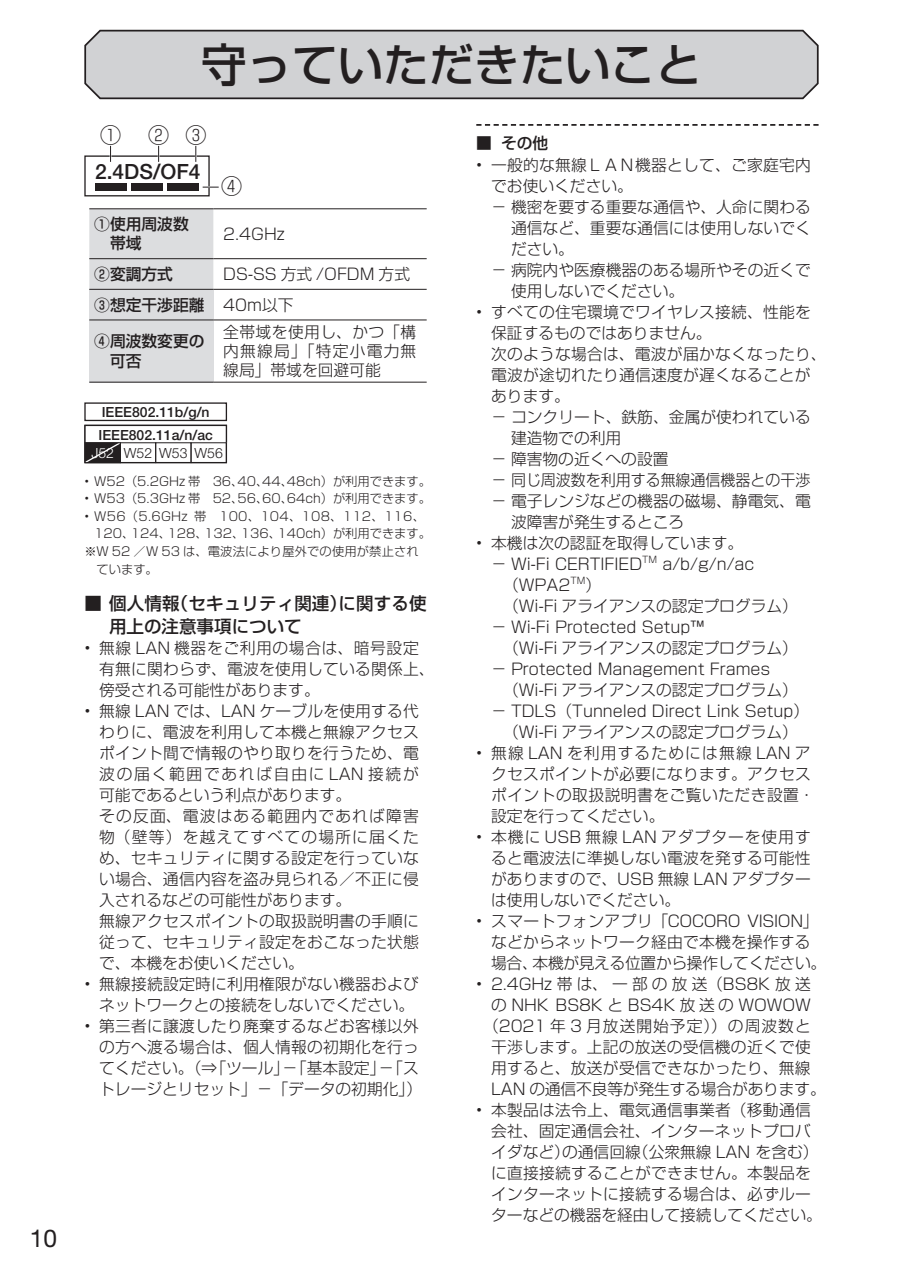
<style>
.page{position:relative;width:903px;height:1275px;background:#fff}
.page>*{position:absolute;margin:0;border:0;box-sizing:border-box;transform-origin:0 0}
.t1{font:500 45.5px "Shin Go Pro";color:#231f20}
.t2{font:24.5px "Helvetica Neue LT Pro";color:#231f20}
.t3{font:500 21px "Helvetica Neue LT Pro";color:#231f20}
.t4{font:300 21px "Shin Go Pro";color:#231f20}
.t5{font:500 17.5px/22.8px "Shin Go Pro";letter-spacing:.01em;color:#231f20}
.t6{font:300 15.75px/21px "Shin Go Pro";color:#231f20}
.t7{font:500 15.75px/19.2px "Shin Go Pro";color:#231f20}
.t8{font:300 15.75px "Shin Go Pro";letter-spacing:.125em;color:#231f20}
.t9{font:300 15.75px "Shin Go Pro";letter-spacing:.065em;color:#231f20}
.t10{font:300 15.75px "Shin Go Pro";letter-spacing:.02em;color:#231f20}
.t11{font:500 14px/23.1px "Helvetica Neue LT Std";color:#231f20}
.t12{font:300 14px "Helvetica Neue LT Std";color:#231f20}
.t13{font:300 12.25px "Shin Go Pro";color:#231f20}
.t14{font:300 12.25px "Shin Go Pro";letter-spacing:.02em;color:#231f20}
.t15{font:300 9.1px "Shin Go Pro";color:#231f20}
.s1{font-weight:500}
.s2{color:#fff}
</style>
<div class="page">
<svg style="left:84px;top:29px;width:735px;height:71px;background:#c9cacb"></svg>
<div style="left:84px;top:155px;width:126px;height:41px;border:1px solid #231f20"></div>
<div style="left:95px;top:183px;width:31px;height:8px;background:#231f20"></div>
<div style="left:131px;top:183px;width:32px;height:8px;background:#231f20"></div>
<div style="left:168px;top:183px;width:31px;height:8px;background:#231f20"></div>
<svg style="left:110px;top:146px;width:1px;height:16px"></svg>
<svg style="left:158px;top:146px;width:1px;height:16px"></svg>
<svg style="left:195px;top:146px;width:2px;height:16px"></svg>
<svg style="left:203px;top:186px;width:16px;height:2px"></svg>
<div style="left:89px;top:209px;width:124px;height:80px;background:#dcdddf"></div>
<div style="left:89px;top:289px;width:124px;height:31px;background:#dcdddf"></div>
<div style="left:89px;top:320px;width:124px;height:62px;background:#dcdddf"></div>
<hr style="left:89px;top:208px;width:124px;height:1px;background:#231f20">
<hr style="left:89px;top:258px;width:124px;height:1px;background:#231f20">
<hr style="left:89px;top:289px;width:124px;height:1px;background:#231f20">
<hr style="left:89px;top:319px;width:124px;height:1px;background:#231f20">
<hr style="left:89px;top:382px;width:124px;height:1px;background:#231f20">
<hr style="left:213px;top:208px;width:214px;height:1px;background:#231f20">
<hr style="left:213px;top:258px;width:214px;height:1px;background:#231f20">
<hr style="left:213px;top:289px;width:214px;height:1px;background:#231f20">
<hr style="left:213px;top:319px;width:214px;height:1px;background:#231f20">
<hr style="left:213px;top:382px;width:214px;height:1px;background:#231f20">
<div style="left:84px;top:402px;width:143px;height:19px;border:1px solid #231f20"></div>
<div style="left:84px;top:425px;width:143px;height:18px;border:1px solid #231f20"></div>
<div style="left:120px;top:442px;width:36px;height:21px;border:1px solid #231f20"></div>
<div style="left:155px;top:442px;width:36px;height:21px;border:1px solid #231f20"></div>
<div style="left:191px;top:442px;width:36px;height:21px;border:1px solid #231f20"></div>
<svg style="left:84px;top:441px;width:38px;height:22px"></svg>
<div style="left:85px;top:442px;width:36px;height:21px;border:1px solid #231f20"></div>
<svg style="left:476px;top:124px;width:343px;height:2px"></svg>
<h2 class="t2" style="left:30px;top:1223px;width:29px">10</h2>
<h1 class="t1" style="left:201px;top:27px;width:502px">守っていただきたいこと</h1>
<h3 class="t4" style="left:100px;top:117px;width:22px">①</h3>
<h3 class="t4" style="left:148px;top:117px;width:60px">② ③</h3>
<h3 class="t3" style="left:95px;top:159px;width:107px">2.4DS/OF4</h3>
<h3 class="t4" style="left:221px;top:169px;width:22px">④</h3>
<p class="t7" style="left:110px;top:213px;width:80px;text-indent:-16px">①使用周波数帯域</p>
<p class="t6" style="left:223px;top:221px;width:63px">2.4GHz</p>
<p class="t7" style="left:94px;top:262px;width:80px">②変調方式</p>
<p class="t6" style="left:94px;top:257px;width:317px;line-height:30.6px;text-indent:129px">DS-SS 方式 /OFDM 方式<br><span class="s1">③想定干渉距離</span> 40m以下</p>
<p class="t7" style="left:110px;top:330px;width:96px;text-indent:-16px">④周波数変更の可否</p>
<p class="t6" style="left:223px;top:320px;width:195px;line-height:19.2px;text-align:justify">全帯域を使用し、かつ「構内無線局」「特定小電力無線局」帯域を回避可能</p>
<p class="t11" style="left:98px;top:400px;width:116px">IEEE802.11b/g/n<br>IEEE802.11a/n/ac</p>
<p class="t12" style="left:91px;top:444px;width:133px"><span class="s2">J52</span> W52 W53 W56</p>
<p class="t13" style="left:84px;top:471px;width:348px">• W52（5.2GHz 帯　36、40、44、48ch）が利用できます。</p>
<p class="t13" style="left:84px;top:489px;width:348px">• W53（5.3GHz 帯　52、56、60、64ch）が利用できます。</p>
<p class="t14" style="left:84px;top:506px;width:342px">• W56（5.6GHz 帯　100、104、108、112、116、</p>
<p class="t13" style="left:94px;top:524px;width:338px">120、124、128、132、136、140ch）が利用できます。</p>
<p class="t13" style="left:84px;top:541px;width:336px">※Ｗ 52 ／Ｗ 53 は、電波法により屋外での使用が禁止され</p>
<p class="t13" style="left:97px;top:560px;width:63px">ています。</p>
<p class="t5" style="left:109px;top:590px;width:319px;text-indent:-25px">■ 個人情報（セキュリティ関連）に関する使用上の注意事項について</p>
<p class="t6" style="left:99px;top:636px;width:337px;text-indent:-15px">• 無線 LAN 機器をご利用の場合は、暗号設定有無に関わらず、電波を使用している関係上、傍受される可能性があります。</p>
<p class="t6" style="left:99px;top:699px;width:321px;text-indent:-15px">• 無線 LAN では、LAN ケーブルを使用する代わりに、電波を利用して本機と無線アクセスポイント間で情報のやり取りを行うため、電波の届く範囲であれば自由に LAN 接続が可能であるという利点があります。<br>その反面、電波はある範囲内であれば障害物（壁等）を越えてすべての場所に届くため、セキュリティに関する設定を行っていない場合、通信内容を盗み見られる／不正に侵入されるなどの可能性があります。<br>無線アクセスポイントの取扱説明書の手順に従って、セキュリティ設定をおこなった状態で、本機をお使いください。</p>
<p class="t6" style="left:84px;top:972px;width:336px;text-align:right">• 無線接続設定時に利用権限がない機器およびネットワークとの接続をしないでください。</p>
<p class="t6" style="left:99px;top:1014px;width:324px;text-indent:-15px">• 第三者に譲渡したり廃棄するなどお客様以外の方へ渡る場合は、個人情報の初期化を行ってください。（⇒「ツール」－「基本設定」－「ストレージとリセット」－「データの初期化」）</p>
<p class="t7" style="left:476px;top:131px;width:74px">■ その他</p>
<p class="t6" style="left:476px;top:153px;width:336px">• 一般的な無線ＬＡＮ機器として、ご家庭宅内</p>
<p class="t6" style="left:491px;top:174px;width:143px">でお使いください。</p>
<p class="t6" style="left:491px;top:195px;width:321px">－機密を要する重要な通信や、人命に関わる</p>
<p class="t6" style="left:511px;top:216px;width:301px">通信など、重要な通信には使用しないでく</p>
<p class="t6" style="left:511px;top:237px;width:64px">ださい。</p>
<p class="t6" style="left:491px;top:258px;width:321px">－病院内や医療機器のある場所やその近くで</p>
<p class="t6" style="left:511px;top:279px;width:175px">使用しないでください。</p>
<p class="t6" style="left:476px;top:300px;width:336px">• すべての住宅環境でワイヤレス接続、性能を</p>
<p class="t6" style="left:491px;top:321px;width:222px">保証するものではありません。</p>
<p class="t6" style="left:491px;top:342px;width:337px">次のような場合は、電波が届かなくなったり、</p>
<p class="t6" style="left:491px;top:363px;width:321px">電波が途切れたり通信速度が遅くなることが</p>
<p class="t6" style="left:491px;top:384px;width:80px">あります。</p>
<p class="t6" style="left:491px;top:405px;width:321px">－コンクリート、鉄筋、金属が使われている</p>
<p class="t6" style="left:511px;top:426px;width:112px">建造物での利用</p>
<p class="t6" style="left:491px;top:447px;width:179px">－障害物の近くへの設置</p>
<p class="t6" style="left:491px;top:468px;width:321px">－同じ周波数を利用する無線通信機器との干渉</p>
<p class="t6" style="left:491px;top:489px;width:321px">－電子レンジなどの機器の磁場、静電気、電</p>
<p class="t6" style="left:511px;top:510px;width:175px">波障害が発生するところ</p>
<p class="t6" style="left:491px;top:531px;width:253px;text-indent:-15px">• 本機は次の認証を取得しています。－ Wi-Fi CERTIFIED</p>
<p class="t15" style="left:642px;top:552px;width:16px">TM</p>
<p class="t6" style="left:662px;top:552px;width:93px">a/b/g/n/ac</p>
<p class="t6" style="left:503px;top:573px;width:69px">（WPA2</p>
<p class="t15" style="left:570px;top:573px;width:16px">TM</p>
<p class="t6" style="left:585px;top:573px;width:17px">）</p>
<p class="t6" style="left:503px;top:594px;width:296px">（Wi-Fi アライアンスの認定プログラム）</p>
<p class="t6" style="left:491px;top:615px;width:214px">－ Wi-Fi Protected Setup™</p>
<p class="t6" style="left:503px;top:636px;width:296px">（Wi-Fi アライアンスの認定プログラム）</p>
<p class="t6" style="left:491px;top:657px;width:281px">－ Protected Management Frames</p>
<p class="t6" style="left:503px;top:678px;width:296px">（Wi-Fi アライアンスの認定プログラム）</p>
<p class="t6" style="left:491px;top:699px;width:319px">－ TDLS（Tunneled Direct Link Setup）</p>
<p class="t6" style="left:503px;top:720px;width:296px">（Wi-Fi アライアンスの認定プログラム）</p>
<p class="t6" style="left:491px;top:741px;width:325px;text-indent:-15px">• 無線 LAN を利用するためには無線 LAN アクセスポイントが必要になります。アクセスポイントの取扱説明書をご覧いただき設置・設定を行ってください。</p>
<p class="t6" style="left:491px;top:825px;width:321px;text-align:justify;text-indent:-15px">• 本機に USB 無線 LAN アダプターを使用すると電波法に準拠しない電波を発する可能性がありますので、USB 無線 LAN アダプターは使用しないでください。</p>
<p class="t6" style="left:491px;top:909px;width:336px;text-indent:-15px">• スマートフォンアプリ「COCORO VISION」などからネットワーク経由で本機を操作する場合、本機が見える位置から操作してください。</p>
<p class="t8" style="left:476px;top:971px;width:336px">• 2.4GHz 帯は、一部の放送（BS8K 放送</p>
<p class="t6" style="left:491px;top:993px;width:321px">の NHK BS8K と BS4K 放送の WOWOW</p>
<p class="t9" style="left:483px;top:1013px;width:329px">（2021 年 3 月放送開始予定））の周波数と</p>
<p class="t6" style="left:491px;top:1035px;width:321px">干渉します。上記の放送の受信機の近くで使</p>
<p class="t10" style="left:491px;top:1055px;width:321px">用すると、放送が受信できなかったり、無線</p>
<p class="t6" style="left:491px;top:1077px;width:336px">LAN の通信不良等が発生する場合があります。</p>
<p class="t6" style="left:491px;top:1098px;width:332px;text-indent:-15px">• 本製品は法令上、電気通信事業者（移動通信会社、固定通信会社、インターネットプロバイダなど）の通信回線（公衆無線 LAN を含む）に直接接続することができません。本製品をインターネットに接続する場合は、必ずルーターなどの機器を経由して接続してください。</p>
</div>
